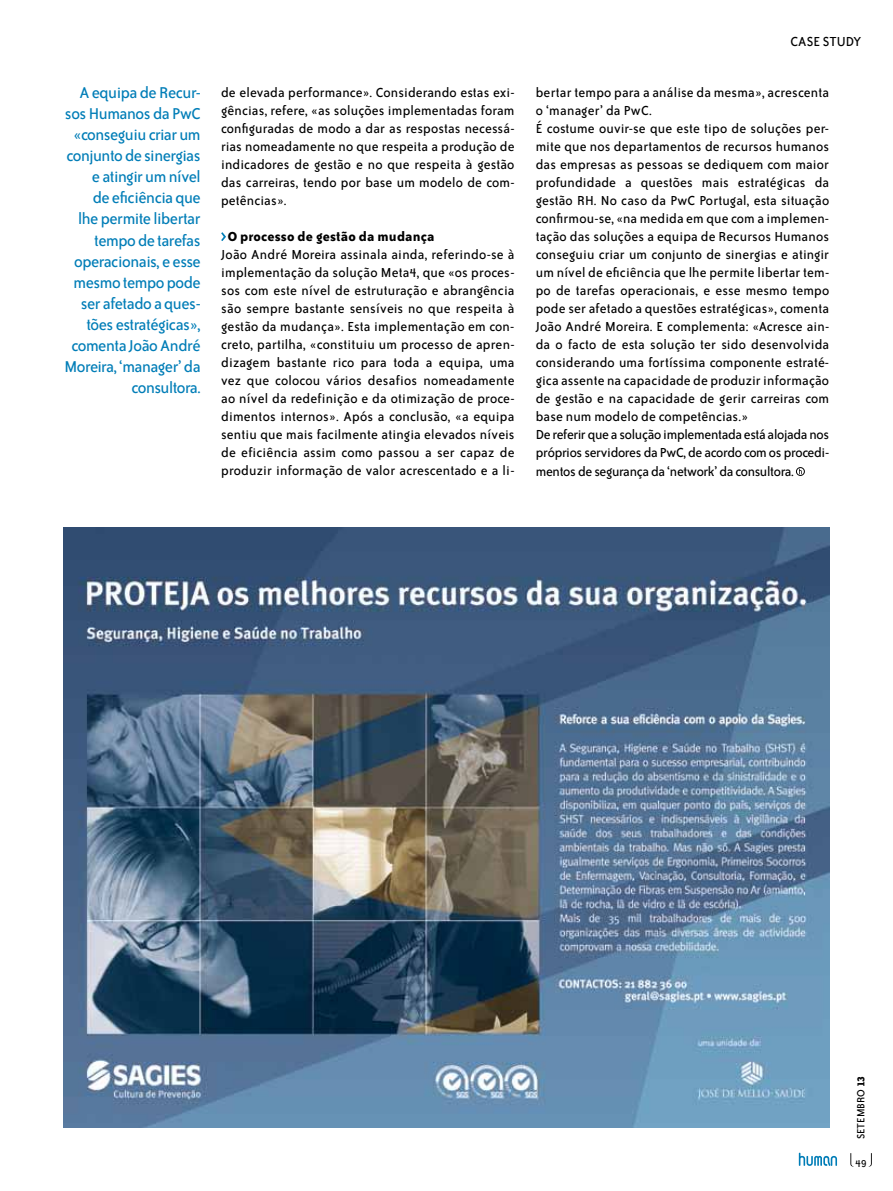
<style>
.page{position:relative;width:893px;height:1191px;background:#fff}
.page>*{position:absolute;margin:0;border:0;box-sizing:border-box;transform-origin:0 0}
.t1{font:18px/21px "Bailey Sans ITC";letter-spacing:-.025em;color:#007db7;text-align:right}
.t2{font:15px/18px "Bailey Sans ITC";letter-spacing:.01em;color:#000;text-align:justify}
.t3{font:700 15px "Bailey Sans ITC";letter-spacing:.01em;color:#000}
.t4{font:12px "Bailey Sans ITC";color:#000}
.s1{font-weight:700}
</style>
<div class="page">
<svg style="left:850px;top:1153px;width:3px;height:13px"></svg>
<svg style="left:870px;top:1153px;width:2px;height:13px"></svg>
<svg style="left:799px;top:1152px;width:38px;height:13px"></svg>
<img style="left:64px;top:527px;width:765px;height:600px">
<svg style="left:221px;top:232px;width:5px;height:9px"></svg>
<svg style="left:796px;top:467px;width:9px;height:9px"></svg>
<p class="t1" style="left:65px;top:83px;width:138px">A equipa de Recur&shy;sos Humanos da PwC «conseguiu criar um conjunto de sinergias e atingir um nível<br>de eficiência que<br>lhe permite libertar tempo de tarefas operacionais, e esse mesmo tempo pode ser afetado a ques&shy;tões estratégicas», comenta João André<br>Moreira, ‘manager’ da consultora.</p>
<p class="t2" style="left:221px;top:84px;width:295px">de elevada performance». Considerando estas exi&shy;gências, refere, «as soluções implementadas foram configuradas de modo a dar as respostas necessá&shy;rias nomeadamente no que respeita a produção de indicadores de gestão e no que respeita à gestão das carreiras, tendo por base um modelo de com&shy;petências».</p>
<p class="t3" style="left:228px;top:228px;width:208px">O processo de gestão da mudança</p>
<p class="t2" style="left:221px;top:246px;width:295px">João André Moreira assinala ainda, referindo-se à implementação da solução Meta4, que «os proces&shy;sos com este nível de estruturação e abrangência são sempre bastante sensíveis no que respeita à gestão da mudança». Esta implementação em con&shy;creto, partilha, «constituiu um processo de apren&shy;dizagem bastante rico para toda a equipa, uma vez que colocou vários desafios nomeadamente ao nível da redefinição e da otimização de proce&shy;dimentos internos». Após a conclusão, «a equipa sentiu que mais facilmente atingia elevados níveis de eficiência assim como passou a ser capaz de produzir informação de valor acrescentado e a li-</p>
<p class="t2" style="left:790px;top:33px;width:72px">CASE STUDY</p>
<p class="t2" style="left:536px;top:84px;width:295px;text-align:left">bertar tempo para a análise da mesma», acrescenta o ‘manager’ da PwC.<br>É costume ouvir-se que este tipo de soluções per&shy;mite que nos departamentos de recursos humanos das empresas as pessoas se dediquem com maior profundidade a questões mais estratégicas da gestão RH. No caso da PwC Portugal, esta situação confirmou-se, «na medida em que com a implemen&shy;tação das soluções a equipa de Recursos Humanos conseguiu criar um conjunto de sinergias e atingir um nível de eficiência que lhe permite libertar tem&shy;po de tarefas operacionais, e esse mesmo tempo pode ser afetado a questões estratégicas», comenta João André Moreira. E complementa: «Acresce ain&shy;da o facto de esta solução ter sido desenvolvida considerando uma fortíssima componente estraté&shy;gica assente na capacidade de produzir informação de gestão e na capacidade de gerir carreiras com base num modelo de competências.»<br>De referir que a solução implementada está alojada nos próprios servidores da PwC, de acordo com os procedi&shy;mentos de segurança da ‘network’ da consultora.</p>
<p class="t4" style="left:854px;top:1139px;width:65px;rotate:-90deg">SETEMBRO <span class="s1">13</span></p>
<p class="t4" style="left:856px;top:1156px;width:12px">49</p>
</div>
